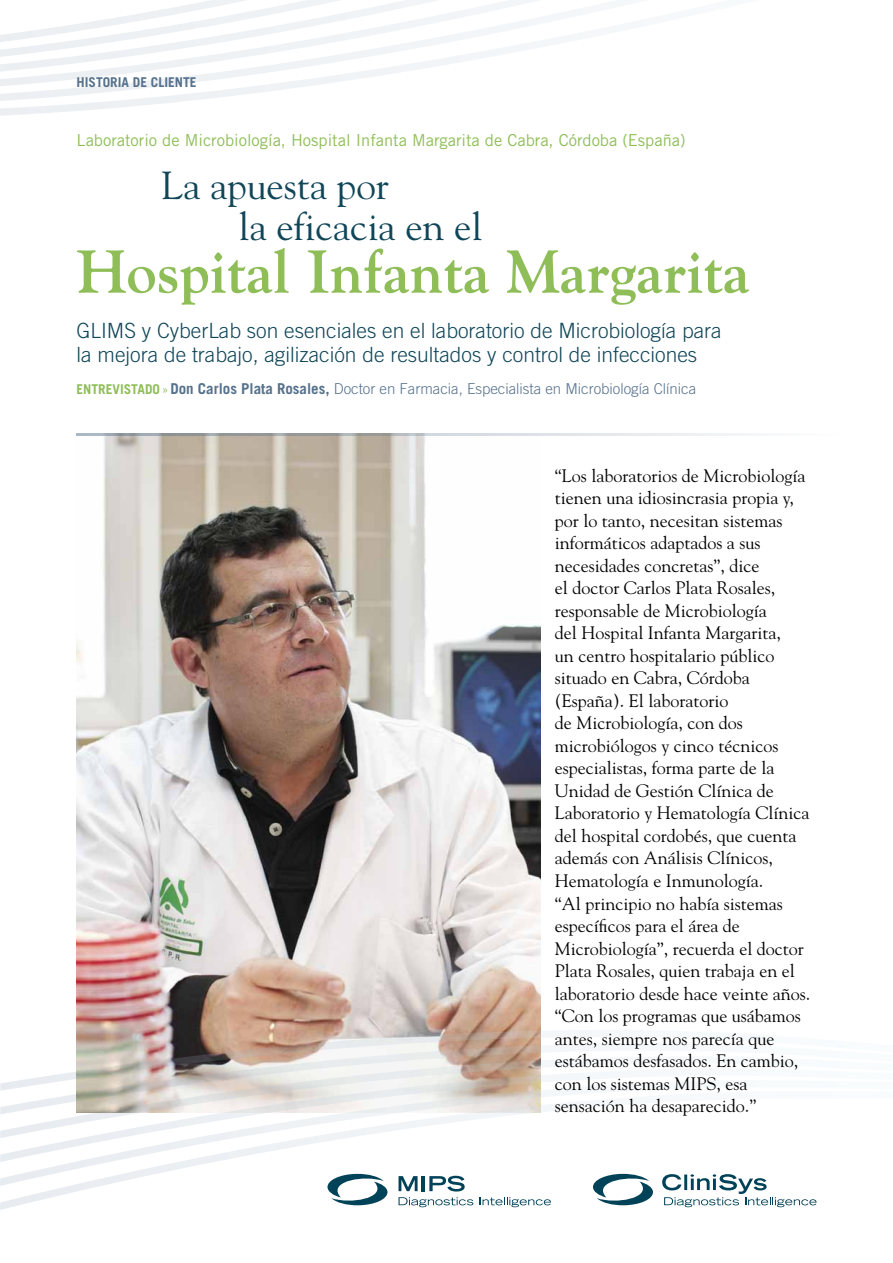
<style>
.page{position:relative;width:893px;height:1263px;background:#fff}
.page>*{position:absolute;margin:0;border:0;box-sizing:border-box;transform-origin:0 0}
.t1{font:700 60px "Goudy";color:#8fbe59}
.t2{font:39px/41.7px "Goudy";color:#104658}
.t3{font:300 21px/24px "Trade Gothic";color:#104658}
.t4{font:18px/22.5px "Goudy";color:#000}
.t5{font:16.5px "Trade Gothic";color:#8fbe59}
.t6{font:300 15px "Trade Gothic";color:#56718b}
.t7{font:700 13.5px "Trade Gothic";color:#56718b}
.s1{font-weight:700;font-size:13.5px;color:#8fbe59}
.s2{font-size:13.5px;color:#8fbe59}
.s3{font-weight:700}
</style>
<div class="page">
<img style="left:77px;top:436px;width:463px;height:582px">
<svg style="left:0;top:0;width:585px;height:116px"></svg>
<svg style="left:1px;top:1018px;width:816px;height:192px"></svg>
<hr style="left:77px;top:434px;width:765px;height:2px;background:#56718b">
<svg style="left:0;top:1083px;width:1px;height:127px"></svg>
<p class="t7" style="left:77px;top:74px;width:122px">HISTORIA DE CLIENTE</p>
<p class="t5" style="left:77px;top:130px;width:611px">Laboratorio de Microbiología, Hospital Infanta Margarita de Cabra, Córdoba (España)</p>
<h2 class="t2" style="left:239px;top:163px;width:245px;text-indent:-77px">La apuesta por<br>la eficacia en el</h2>
<h1 class="t1" style="left:77px;top:236px;width:675px">Hospital Infanta Margarita</h1>
<p class="t3" style="left:77px;top:318px;width:647px">GLI MS y CyberLab son esenciales en el laboratorio de Microbiología para la mejora de trabajo, agilización de resultados y control de infecciones</p>
<p class="t6" style="left:77px;top:380px;width:621px"><span class="s1">ENTREVISTADO</span><span class="s2">»</span><span class="s3">DON CARLOS PLATA ROSALES,</span> Doctor en Farmacia, Especialista en Microbiología Clínica</p>
<p class="t4" style="left:555px;top:464px;width:257px">“Los laboratorios de Microbiología tienen una idiosincrasia propia y, por lo tanto, necesitan sistemas informáticos adaptados a sus necesidades concretas”, dice<br>el doctor Carlos Plata Rosales, responsable de Microbiología<br>del Hospital Infanta Margarita,<br>un centro hospitalario público situado en Cabra, Córdoba (España). El laboratorio<br>de Microbiología, con dos microbiólogos y cinco técnicos especialistas, forma parte de la<br>Unidad de Gestión Clínica de<br>Laboratorio y Hematología Clínica del hospital cordobés, que cuenta además con Análisis Clínicos,<br>Hematología e Inmunología.<br>“Al principio no había sistemas específicos para el área de<br>Microbiología”, recuerda el doctor<br>Plata Rosales, quien trabaja en el laboratorio desde hace veinte años. “Con los programas que usábamos antes, siempre nos parecía que estábamos desfasados. En cambio, con los sistemas MIPS, esa sensación ha desaparecido.”</p>
</div>
